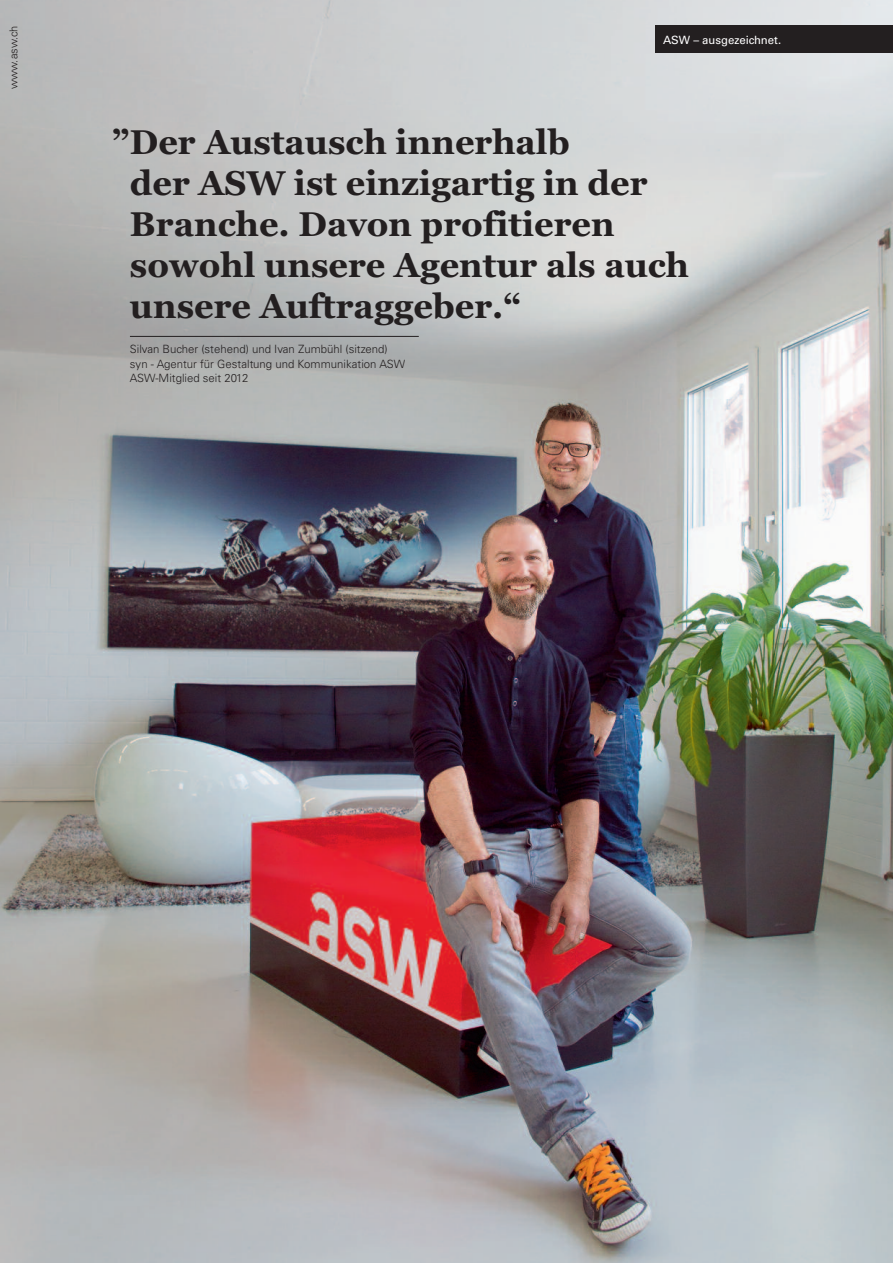
<style>
.page{position:relative;width:893px;height:1263px;background:#fff}
.page>*{position:absolute;margin:0;border:0;box-sizing:border-box;transform-origin:0 0}
.t1{font:700 34.2px/41.1px "Georgia";color:#231f20}
.t2{font:300 11.4px/14.2px "Univers LT";color:#231f20}
.t3{font:11.4px "Univers LT";color:#fff}
.t4{font:300 11.1px "Univers LT";color:#231f20}
</style>
<div class="page">
<img style="left:0;top:0;width:893px;height:1263px">
<div style="left:655px;top:26px;width:238px;height:27px;background:#231f20"></div>
<hr style="left:130px;top:336px;width:289px;height:1px;background:#231f20">
<p class="t4" style="left:9px;top:89px;width:65px;rotate:-90deg">www.asw.ch</p>
<p class="t3" style="left:663px;top:35px;width:120px">ASW – ausgezeichnet.</p>
<p class="t1" style="left:130px;top:120px;width:561px;text-indent:-18px">”Der Austausch innerhalb<br>der ASW ist einzigartig in der<br>Branche. Davon profitieren sowohl unsere Agentur als auch unsere Auftraggeber.“</p>
<p class="t2" style="left:130px;top:343px;width:277px">Silvan Bucher (stehend) und Ivan Zumbühl (sitzend) syn - Agentur für Gestaltung und Kommunikation ASW<br>ASW-Mitglied seit 2012</p>
</div>
